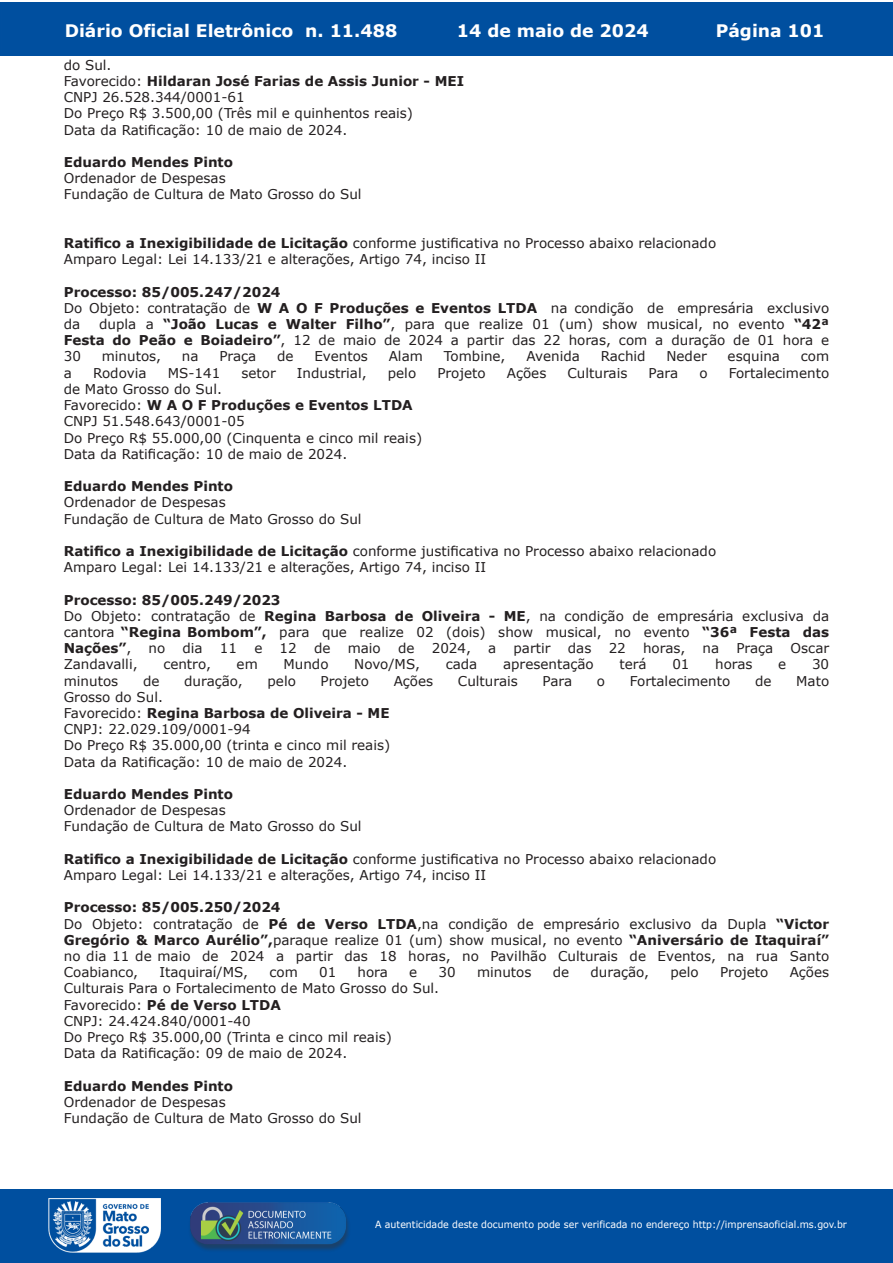
<style>
.page{position:relative;width:893px;height:1263px;background:#fff}
.page>*{position:absolute;margin:0;border:0;box-sizing:border-box;transform-origin:0 0}
.t1{font:700 17.25px "Verdana";color:#fff}
.t2{font:13.5px/16.2px "Verdana";color:#231f20}
.t3{font:700 13.5px "Verdana";color:#231f20}
.t4{font:9.9px "Verdana";color:#fff;scale:.95 1}
.s1{font-weight:700}
</style>
<div class="page">
<div style="left:0;top:2px;width:893px;height:53px;background:#004f9f"></div>
<div style="left:1px;top:1189px;width:892px;height:74px;background:#004f9f"></div>
<img style="left:49px;top:1198px;width:111px;height:54px">
<img style="left:185px;top:1201px;width:168px;height:54px">
<p class="t1" style="left:65px;top:18px;width:334px">Diário Oficial Eletrônico n. 11.488</p>
<p class="t1" style="left:457px;top:18px;width:193px">14 de maio de 2024</p>
<p class="t1" style="left:716px;top:18px;width:110px">Página 101</p>
<p class="t2" style="left:64px;top:57px;width:402px">do Sul.<br>Favorecido: <span class="s1">Hildaran José Farias de Assis Junior - MEI </span>CNPJ 26.528.344/0001-61<br>Do Preço R$ 3.500,00 (Três mil e quinhentos reais)<br>Data da Ratificação: 10 de maio de 2024.</p>
<p class="t3" style="left:64px;top:153px;width:171px">Eduardo Mendes Pinto</p>
<p class="t2" style="left:64px;top:170px;width:299px">Ordenador de Despesas<br>Fundação de Cultura de Mato Grosso do Sul</p>
<p class="t2" style="left:64px;top:235px;width:654px"><span class="s1">Ratifico a Inexigibilidade de Licitação</span> conforme justificativa no Processo abaixo relacionado<br>Amparo Legal: Lei 14.133/21 e alterações, Artigo 74, inciso II</p>
<p class="t2" style="left:64px;top:284px;width:767px"><span class="s1">Processo: 85/005.247/2024<br></span>Do Objeto: contratação de <span class="s1">W A O F Produções e Eventos LTDA</span> na condição de empresária exclusivo da</p>
<p class="t2" style="left:64px;top:316px;width:767px;text-align:justify;text-indent:35px">dupla a <span class="s1">“João Lucas e Walter Filho”</span>, para que realize 01 (um) show musical, no evento <span class="s1">“42ª Festa do Peão e Boiadeiro”</span>, 12 de maio de 2024 a partir das 22 horas, com a duração de 01 hora e 30</p>
<p class="t2" style="left:102px;top:348px;width:61px">minutos,</p>
<p class="t2" style="left:182px;top:348px;width:18px">na</p>
<p class="t2" style="left:219px;top:348px;width:38px">Praça</p>
<p class="t2" style="left:277px;top:348px;width:18px">de</p>
<p class="t2" style="left:314px;top:348px;width:55px">Eventos</p>
<p class="t2" style="left:389px;top:348px;width:36px">Alam</p>
<p class="t2" style="left:444px;top:348px;width:63px">Tombine,</p>
<p class="t2" style="left:526px;top:348px;width:55px">Avenida</p>
<p class="t2" style="left:601px;top:348px;width:46px">Rachid</p>
<p class="t2" style="left:666px;top:348px;width:42px">Neder</p>
<p class="t2" style="left:728px;top:348px;width:54px">esquina</p>
<p class="t2" style="left:801px;top:348px;width:30px">com</p>
<p class="t2" style="left:64px;top:365px;width:10px">a</p>
<p class="t2" style="left:93px;top:365px;width:55px">Rodovia</p>
<p class="t2" style="left:168px;top:365px;width:54px">MS-141</p>
<p class="t2" style="left:241px;top:365px;width:36px">setor</p>
<p class="t2" style="left:297px;top:365px;width:71px">Industrial,</p>
<p class="t2" style="left:388px;top:365px;width:30px">pelo</p>
<p class="t2" style="left:437px;top:365px;width:50px">Projeto</p>
<p class="t2" style="left:507px;top:365px;width:41px">Ações</p>
<p class="t2" style="left:567px;top:365px;width:61px">Culturais</p>
<p class="t2" style="left:649px;top:365px;width:31px">Para</p>
<p class="t2" style="left:699px;top:365px;width:10px">o</p>
<p class="t2" style="left:729px;top:365px;width:102px">Fortalecimento</p>
<p class="t2" style="left:64px;top:381px;width:360px">de Mato Grosso do Sul.<br>Favorecido: <span class="s1">W A O F Produções e Eventos LTDA </span>CNPJ 51.548.643/0001-05<br>Do Preço R$ 55.000,00 (Cinquenta e cinco mil reais)<br>Data da Ratificação: 10 de maio de 2024.</p>
<p class="t3" style="left:64px;top:477px;width:171px">Eduardo Mendes Pinto</p>
<p class="t2" style="left:64px;top:494px;width:299px">Ordenador de Despesas<br>Fundação de Cultura de Mato Grosso do Sul</p>
<p class="t2" style="left:64px;top:543px;width:654px"><span class="s1">Ratifico a Inexigibilidade de Licitação</span> conforme justificativa no Processo abaixo relacionado<br>Amparo Legal: Lei 14.133/21 e alterações, Artigo 74, inciso II</p>
<p class="t2" style="left:64px;top:591px;width:767px"><span class="s1">Processo: 85/005.249/2023<br></span>Do Objeto: contratação de <span class="s1">Regina Barbosa de Oliveira - ME</span>, na condição de empresária exclusiva da cantora <span class="s1">“Regina Bombom”,</span> para que realize 02 (dois) show musical, no evento <span class="s1">“36ª Festa das Nações”</span>,</p>
<p class="t2" style="left:148px;top:640px;width:18px">no</p>
<p class="t2" style="left:182px;top:640px;width:22px">dia</p>
<p class="t2" style="left:220px;top:640px;width:19px">11</p>
<p class="t2" style="left:254px;top:640px;width:10px">e</p>
<p class="t2" style="left:280px;top:640px;width:19px">12</p>
<p class="t2" style="left:314px;top:640px;width:18px">de</p>
<p class="t2" style="left:348px;top:640px;width:35px">maio</p>
<p class="t2" style="left:398px;top:640px;width:18px">de</p>
<p class="t2" style="left:432px;top:640px;width:41px">2024,</p>
<p class="t2" style="left:488px;top:640px;width:10px">a</p>
<p class="t2" style="left:514px;top:640px;width:39px">partir</p>
<p class="t2" style="left:568px;top:640px;width:25px">das</p>
<p class="t2" style="left:609px;top:640px;width:19px">22</p>
<p class="t2" style="left:643px;top:640px;width:44px">horas,</p>
<p class="t2" style="left:703px;top:640px;width:18px">na</p>
<p class="t2" style="left:736px;top:640px;width:38px">Praça</p>
<p class="t2" style="left:791px;top:640px;width:40px">Oscar</p>
<p class="t2" style="left:64px;top:656px;width:75px">Zandavalli,</p>
<p class="t2" style="left:163px;top:656px;width:49px">centro,</p>
<p class="t2" style="left:237px;top:656px;width:23px">em</p>
<p class="t2" style="left:283px;top:656px;width:47px">Mundo</p>
<p class="t2" style="left:354px;top:656px;width:67px">Novo/MS,</p>
<p class="t2" style="left:446px;top:656px;width:33px">cada</p>
<p class="t2" style="left:503px;top:656px;width:92px">apresentação</p>
<p class="t2" style="left:619px;top:656px;width:29px">terá</p>
<p class="t2" style="left:672px;top:656px;width:19px">01</p>
<p class="t2" style="left:715px;top:656px;width:39px">horas</p>
<p class="t2" style="left:778px;top:656px;width:10px">e</p>
<p class="t2" style="left:812px;top:656px;width:19px">30</p>
<p class="t2" style="left:64px;top:672px;width:56px">minutos</p>
<p class="t2" style="left:143px;top:672px;width:18px">de</p>
<p class="t2" style="left:184px;top:672px;width:60px">duração,</p>
<p class="t2" style="left:268px;top:672px;width:30px">pelo</p>
<p class="t2" style="left:321px;top:672px;width:50px">Projeto</p>
<p class="t2" style="left:394px;top:672px;width:41px">Ações</p>
<p class="t2" style="left:458px;top:672px;width:61px">Culturais</p>
<p class="t2" style="left:543px;top:672px;width:31px">Para</p>
<p class="t2" style="left:597px;top:672px;width:10px">o</p>
<p class="t2" style="left:630px;top:672px;width:102px">Fortalecimento</p>
<p class="t2" style="left:755px;top:672px;width:18px">de</p>
<p class="t2" style="left:796px;top:672px;width:35px">Mato</p>
<p class="t2" style="left:64px;top:689px;width:328px">Grosso do Sul.<br>Favorecido: <span class="s1">Regina Barbosa de Oliveira - ME </span>CNPJ: 22.029.109/0001-94<br>Do Preço R$ 35.000,00 (trinta e cinco mil reais)<br>Data da Ratificação: 10 de maio de 2024.</p>
<p class="t3" style="left:64px;top:784px;width:171px">Eduardo Mendes Pinto</p>
<p class="t2" style="left:64px;top:802px;width:299px">Ordenador de Despesas<br>Fundação de Cultura de Mato Grosso do Sul</p>
<p class="t2" style="left:64px;top:851px;width:654px"><span class="s1">Ratifico a Inexigibilidade de Licitação</span> conforme justificativa no Processo abaixo relacionado<br>Amparo Legal: Lei 14.133/21 e alterações, Artigo 74, inciso II</p>
<p class="t2" style="left:64px;top:899px;width:767px"><span class="s1">Processo: 85/005.250/2024<br></span>Do Objeto: contratação de <span class="s1">Pé de Verso LTDA</span>,na condição de empresário exclusivo da Dupla <span class="s1">“Victor Gregório &amp; Marco Aurélio”,</span>paraque realize 01 (um) show musical, no evento <span class="s1">“Aniversário de Itaquiraí” </span>no dia 11 de maio de 2024 a partir das 18 horas, no Pavilhão Culturais de Eventos, na rua Santo Coabianco,</p>
<p class="t2" style="left:160px;top:964px;width:90px">Itaquiraí/MS,</p>
<p class="t2" style="left:269px;top:964px;width:30px">com</p>
<p class="t2" style="left:319px;top:964px;width:19px">01</p>
<p class="t2" style="left:358px;top:964px;width:32px">hora</p>
<p class="t2" style="left:409px;top:964px;width:10px">e</p>
<p class="t2" style="left:439px;top:964px;width:19px">30</p>
<p class="t2" style="left:477px;top:964px;width:56px">minutos</p>
<p class="t2" style="left:553px;top:964px;width:18px">de</p>
<p class="t2" style="left:590px;top:964px;width:60px">duração,</p>
<p class="t2" style="left:670px;top:964px;width:30px">pelo</p>
<p class="t2" style="left:720px;top:964px;width:50px">Projeto</p>
<p class="t2" style="left:790px;top:964px;width:41px">Ações</p>
<p class="t2" style="left:64px;top:980px;width:377px">Culturais Para o Fortalecimento de Mato Grosso do Sul.<br>Favorecido: <span class="s1">Pé de Verso LTDA<br></span>CNPJ: 24.424.840/0001-40<br>Do Preço R$ 35.000,00 (Trinta e cinco mil reais)<br>Data da Ratificação: 09 de maio de 2024.</p>
<p class="t3" style="left:64px;top:1076px;width:171px">Eduardo Mendes Pinto</p>
<p class="t2" style="left:64px;top:1094px;width:299px">Ordenador de Despesas<br>Fundação de Cultura de Mato Grosso do Sul</p>
<p class="t4" style="left:375px;top:1218px;width:498px">A autenticidade deste documento pode ser verificada no endereço http://imprensaoficial.ms.gov.br</p>
</div>
